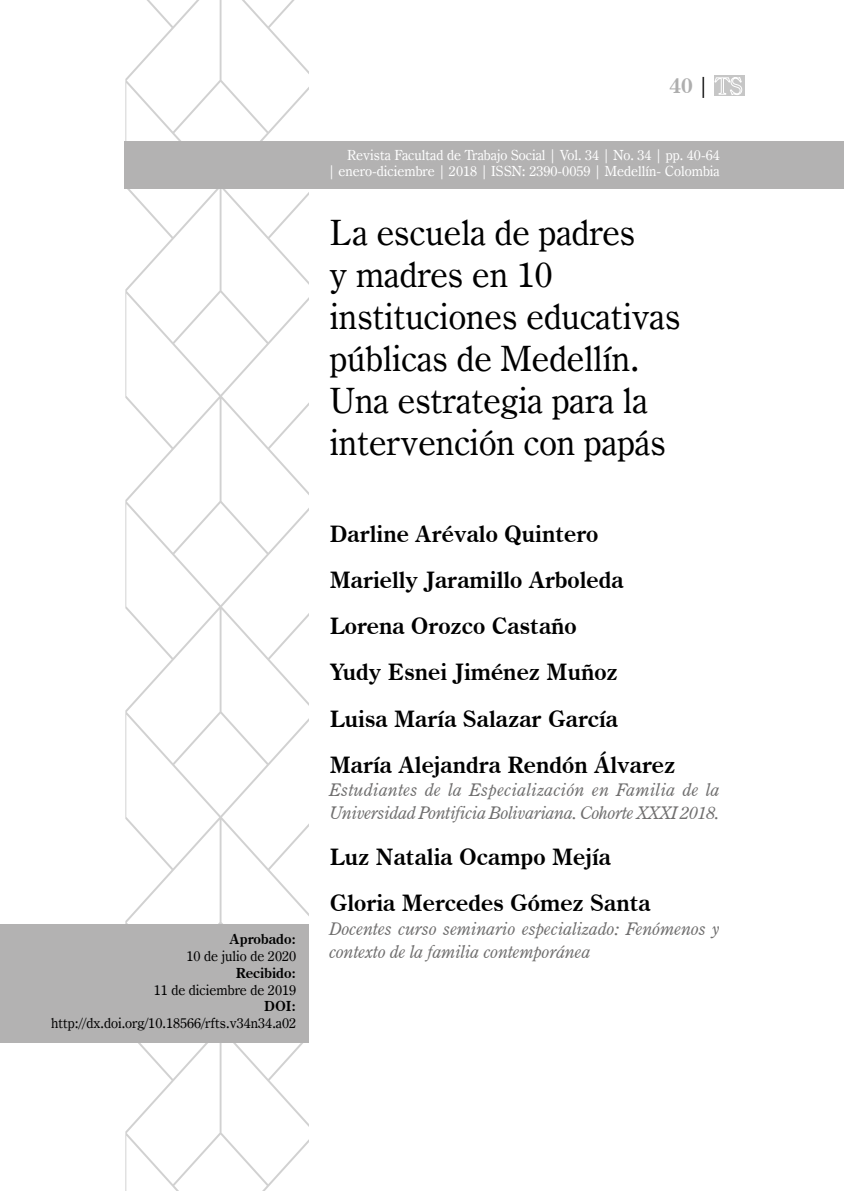
<style>
.page{position:relative;width:844px;height:1191px;background:#fff}
.page>*{position:absolute;margin:0;border:0;box-sizing:border-box;transform-origin:0 0}
.t1{font:35px/42px "Century Oldstyle BT";color:#000}
.t2{font:700 22.75px/46.2px "Century Oldstyle BT";color:#000}
.t3{font:700 21px "Century Oldstyle BT";color:#aeaeae}
.t4{font:italic 17.5px/23.1px "Century Oldstyle BT";letter-spacing:.005em;color:#706f6f}
.t5{font:14px/16.8px "Century Oldstyle BT";color:#fff;text-align:right}
.t6{font:14px "Century Oldstyle BT";color:#000}
.t7{font:700 14px "Century Oldstyle BT";color:#000}
.s1{font-weight:400;color:#000}
.s2{font-weight:400;font-size:22.75px;color:#fff}
</style>
<div class="page">
<div style="left:713px;top:75px;width:31px;height:21px;background:#c6c6c6"></div>
<svg style="left:125px;top:0;width:183px;height:1191px"></svg>
<div style="left:0;top:924px;width:308px;height:118px;background:#b3b2b2"></div>
<div style="left:124px;top:141px;width:719px;height:48px;background:#b3b2b2"></div>
<p class="t7" style="left:229px;top:930px;width:68px">Aprobado:</p>
<p class="t6" style="left:186px;top:947px;width:111px">10 de julio de 2020</p>
<p class="t7" style="left:235px;top:964px;width:62px">Recibido:</p>
<p class="t6" style="left:154px;top:981px;width:144px">11 de diciembre de 2019</p>
<p class="t7" style="left:264px;top:998px;width:34px">DOI:</p>
<p class="t6" style="left:51px;top:1014px;width:247px">http://dx.doi.org/10.18566/rfts.v34n34.a02</p>
<p class="t3" style="left:669px;top:72px;width:75px">40 <span class="s1">|</span> <span class="s2">TS</span></p>
<p class="t5" style="left:328px;top:146px;width:393px">Revista Facultad de Trabajo Social | Vol. 34 | No. 34 | pp. 40-64<br>| enero-diciembre | 2018 | ISSN: 2390-0059 | Medellín- Colombia</p>
<h1 class="t1" style="left:329px;top:211px;width:352px">La escuela de padres<br>y madres en 10 instituciones educativas públicas de Medellín.<br>Una estrategia para la intervención con papás</h1>
<p class="t2" style="left:329px;top:510px;width:347px">Darline Arévalo Quintero<br>Marielly Jaramillo Arboleda<br>Lorena Orozco Castaño<br>Yudy Esnei Jiménez Muñoz<br>Luisa María Salazar García<br>María Alejandra Rendón Álvarez</p>
<p class="t4" style="left:329px;top:778px;width:391px">Estudiantes de la Especialización en Familia de la<br>Universidad Pontificia Bolivariana. Cohorte XXXI 2018.</p>
<p class="t2" style="left:329px;top:834px;width:322px">Luz Natalia Ocampo Mejía<br>Gloria Mercedes Gómez Santa</p>
<p class="t4" style="left:329px;top:916px;width:392px">Docentes curso seminario especializado: Fenómenos y contexto de la familia contemporánea</p>
</div>
